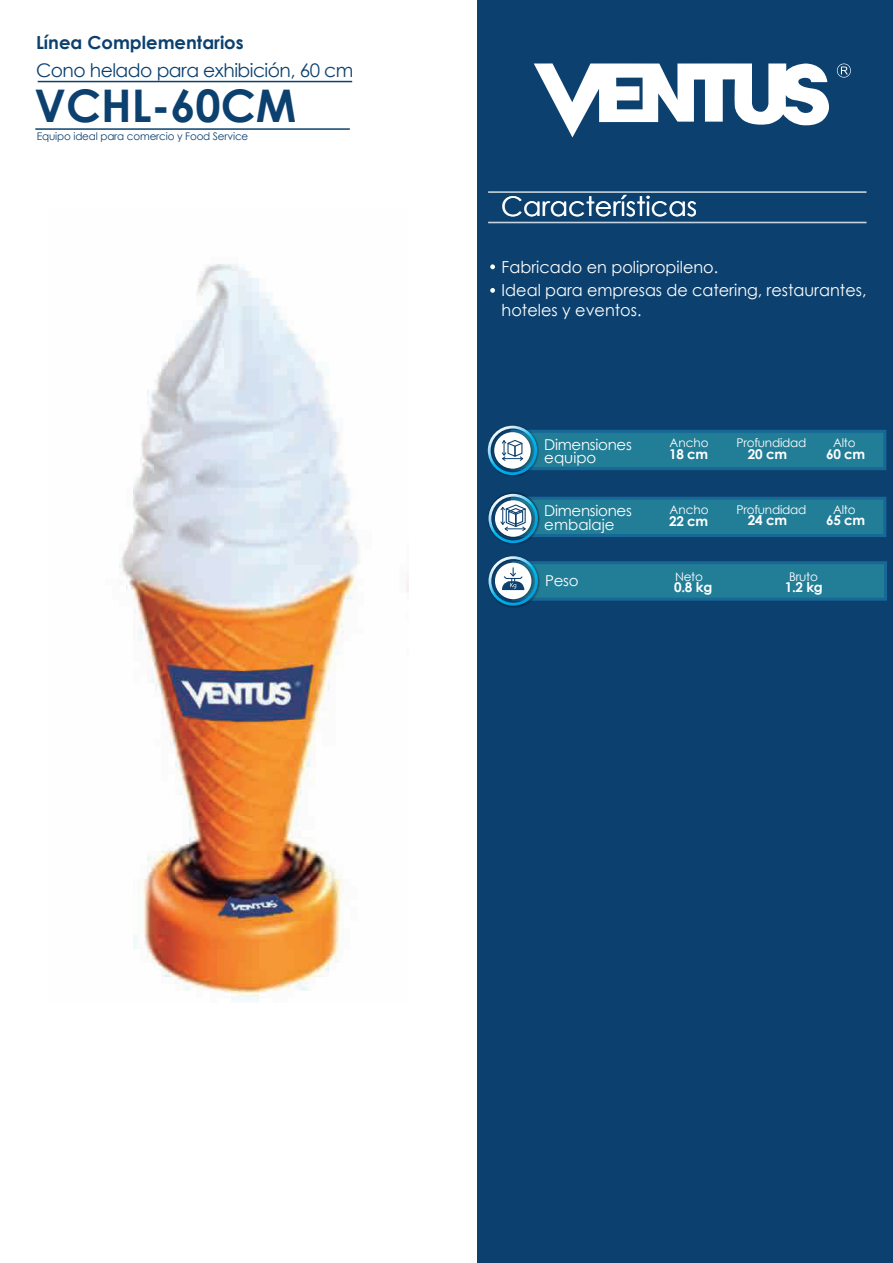
<style>
.page{position:relative;width:893px;height:1263px;background:#fff}
.page>*{position:absolute;margin:0;border:0;box-sizing:border-box;transform-origin:0 0}
.t1{font:700 45px "Century Gothic";color:#0c416f}
.t2{font:27px "Century Gothic";color:#fff}
.t3{font:18.75px "Century Gothic";letter-spacing:-.03em;color:#0c416f}
.t4{font:700 18px "Century Gothic";color:#0c416f}
.t5{font:16.5px/22.8px "Century Gothic";color:#fff}
.t6{font:15px/13.5px "Century Gothic";letter-spacing:-.02em;color:#fff}
.t7{font:700 13.5px "Century Gothic";letter-spacing:-.02em;color:#fff}
.t8{font:12px "Century Gothic";letter-spacing:-.02em;color:#fff}
.t9{font:10.5px "Century Gothic";letter-spacing:-.015em;color:#0c416f}
</style>
<div class="page">
<div style="left:477px;top:0;width:416px;height:1263px;background:#0c416f"></div>
<svg style="left:534px;top:63px;width:295px;height:74px"></svg>
<svg style="left:837px;top:64px;width:14px;height:14px"></svg>
<svg style="left:490px;top:264px;width:5px;height:5px"></svg>
<svg style="left:490px;top:288px;width:5px;height:5px"></svg>
<hr style="left:35px;top:128px;width:315px;height:2px;background:#0c426f">
<hr style="left:38px;top:81px;width:314px;height:1px;background:#0c426f">
<div style="left:511px;top:497px;width:375px;height:40px;background:#227e97;border:3px solid #176797"></div>
<div style="left:512px;top:561px;width:375px;height:40px;background:#227e97;border:3px solid #176797"></div>
<img style="left:506px;top:561px;width:35px;height:47px">
<svg style="left:488px;top:556px;width:50px;height:50px"></svg>
<div style="left:511px;top:430px;width:375px;height:40px;background:#227e97;border:3px solid #176797"></div>
<img style="left:487px;top:425px;width:54px;height:51px">
<svg style="left:488px;top:426px;width:49px;height:49px"></svg>
<img style="left:505px;top:492px;width:36px;height:53px">
<svg style="left:488px;top:494px;width:50px;height:49px"></svg>
<hr style="left:488px;top:191px;width:378px;height:2px;background:#fff">
<hr style="left:488px;top:222px;width:378px;height:1px;background:#fff">
<img style="left:119px;top:264px;width:289px;height:737px">
<p class="t4" style="left:36px;top:29px;width:209px">Línea Complementarios</p>
<p class="t3" style="left:36px;top:57px;width:319px">Cono helado para exhibición, 60 cm</p>
<h1 class="t1" style="left:35px;top:71px;width:263px">VCHL-60CM</h1>
<p class="t9" style="left:37px;top:129px;width:213px">Equipo ideal para comercio y Food Service</p>
<h2 class="t2" style="left:501px;top:187px;width:198px">Características</h2>
<p class="t5" style="left:502px;top:255px;width:366px">Fabricado en polipropileno.<br>Ideal para empresas de catering, restaurantes,</p>
<p class="t5" style="left:502px;top:298px;width:141px">hoteles y eventos.</p>
<p class="t8" style="left:670px;top:434px;width:41px">Ancho</p>
<p class="t8" style="left:736px;top:434px;width:71px">Profundidad</p>
<p class="t7" style="left:669px;top:444px;width:41px">18 cm</p>
<p class="t7" style="left:748px;top:443px;width:41px">20 cm</p>
<p class="t6" style="left:544px;top:437px;width:89px">Dimensiones equipo</p>
<p class="t8" style="left:833px;top:434px;width:24px">Alto</p>
<p class="t7" style="left:826px;top:443px;width:41px">60 cm</p>
<p class="t8" style="left:670px;top:501px;width:41px">Ancho</p>
<p class="t8" style="left:736px;top:501px;width:71px">Profundidad</p>
<p class="t7" style="left:669px;top:511px;width:41px">22 cm</p>
<p class="t7" style="left:748px;top:510px;width:41px">24 cm</p>
<p class="t6" style="left:544px;top:504px;width:89px">Dimensiones embalaje</p>
<p class="t8" style="left:833px;top:501px;width:24px">Alto</p>
<p class="t7" style="left:826px;top:510px;width:41px">65 cm</p>
<p class="t6" style="left:545px;top:573px;width:35px">Peso</p>
<p class="t8" style="left:675px;top:568px;width:29px">Neto</p>
<p class="t7" style="left:674px;top:577px;width:40px">0.8 kg</p>
<p class="t8" style="left:789px;top:568px;width:30px">Bruto</p>
<p class="t7" style="left:785px;top:577px;width:40px">1.2 kg</p>
</div>
